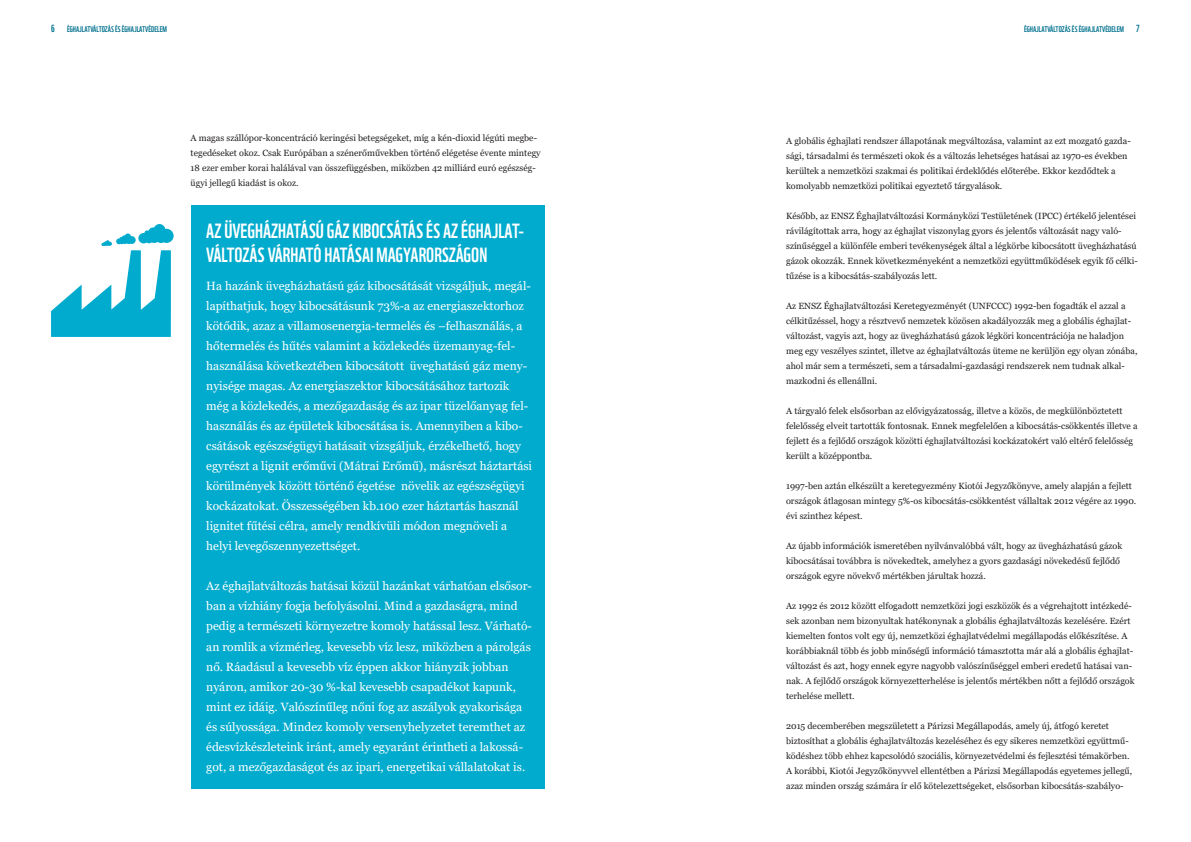
<style>
.page{position:relative;width:1191px;height:842px;background:#fff}
.page>*{position:absolute;margin:0;border:0;box-sizing:border-box;transform-origin:0 0}
.t1{font:20px/24px "WWF";color:#fff}
.t2{font:12px/20px "Georgia";color:#fff}
.t3{font:9px/15px "Georgia";color:#231f20}
.t4{font:8px "WWF";color:#00718e}
.s1{font-size:10px}
</style>
<div class="page">
<div style="left:191px;top:206px;width:353px;height:583px;background:#00abcd"></div>
<svg style="left:51px;top:224px;width:123px;height:113px"></svg>
<p class="t4" style="left:51px;top:23px;width:117px"><span class="s1">6</span> ÉGHAJLATVÁLTOZÁS ÉS ÉGHAJLATVÉDELEM</p>
<p class="t4" style="left:1024px;top:23px;width:117px">ÉGHAJLATVÁLTOZÁS ÉS ÉGHAJLATVÉDELEM <span class="s1">7</span></p>
<p class="t3" style="left:191px;top:131px;width:351px">A magas szállópor-koncentráció keringési betegségeket, míg a kén-dioxid légúti megbe&shy;tegedéseket okoz. Csak Európában a szénerőművekben történő elégetése évente mintegy 18 ezer ember korai halálával van összefüggésben, miközben 42 milliárd euró egészség&shy;ügyi jellegű kiadást is okoz.</p>
<p class="t1" style="left:206px;top:217px;width:319px">AZ ÜVEGHÁZHATÁSÚ GÁZ KIBOCSÁTÁS ÉS AZ ÉGHAJLAT-<br>VÁLTOZÁS VÁRHATÓ HATÁSAI MAGYARORSZÁGON</p>
<p class="t2" style="left:206px;top:277px;width:327px">Ha hazánk üvegházhatású gáz kibocsátását vizsgáljuk, megál&shy;lapíthatjuk, hogy kibocsátásunk 73%-a az energiaszektorhoz kötődik, azaz a villamosenergia-termelés és –felhasználás, a hőtermelés és hűtés valamint a közlekedés üzemanyag-fel&shy;használása következtében kibocsátott üveghatású gáz men - nyisége magas. Az energiaszektor kibocsátásához tartozik még a közlekedés, a mezőgazdaság és az ipar tüzelőanyag fel&shy;használás és az épületek kibocsátása is. Amennyiben a kibo&shy;csátások egészségügyi hatásait vizsgáljuk, érzékelhető, hogy egyrészt a lignit erőművi (Mátrai Erőmű), másrészt háztartási körülmények között történő égetése növelik az egészségügyi kockázatokat. Összességében kb.100 ezer háztartás használ lignitet fűtési célra, amely rendkívüli módon megnöveli a helyi levegőszennyezettséget.</p>
<p class="t2" style="left:206px;top:577px;width:327px">Az éghajlatváltozás hatásai közül hazánkat várhatóan elsősor&shy;ban a vízhiány fogja befolyásolni. Mind a gazdaságra, mind pedig a természeti környezetre komoly hatással lesz. Várható&shy;an romlik a vízmérleg, kevesebb víz lesz, miközben a párolgás nő. Ráadásul a kevesebb víz éppen akkor hiányzik jobban nyáron, amikor 20-30 %-kal kevesebb csapadékot kapunk, mint ez idáig. Valószínűleg nőni fog az aszályok gyakorisága és súlyossága. Mindez komoly versenyhelyzetet teremthet az édesvízkészleteink iránt, amely egyaránt érintheti a lakossá&shy;got, a mezőgazdaságot és az ipari, energetikai vállalatokat is.</p>
<p class="t3" style="left:786px;top:134px;width:346px">A globális éghajlati rendszer állapotának megváltozása, valamint az ezt mozgató gazda&shy;sági, társadalmi és természeti okok és a változás lehetséges hatásai az 1970-es években kerültek a nemzetközi szakmai és politikai érdeklődés előterébe. Ekkor kezdődtek a komolyabb nemzetközi politikai egyeztető tárgyalások.</p>
<p class="t3" style="left:786px;top:209px;width:353px">Később, az ENSZ Éghajlatváltozási Kormányközi Testületének (IPCC) értékelő jelentései rávilágítottak arra, hogy az éghajlat viszonylag gyors és jelentős változását nagy való&shy;színűséggel a különféle emberi tevékenységek által a légkörbe kibocsátott üvegházhatású gázok okozzák. Ennek következményeként a nemzetközi együttműködések egyik fő célki&shy;tűzése is a kibocsátás-szabályozás lett.</p>
<p class="t3" style="left:786px;top:299px;width:353px">Az ENSZ Éghajlatváltozási Keretegyezményét (UNFCCC) 1992-ben fogadták el azzal a célkitűzéssel, hogy a résztvevő nemzetek közösen akadályozzák meg a globális éghajlat&shy;változást, vagyis azt, hogy az üvegházhatású gázok légköri koncentrációja ne haladjon meg egy veszélyes szintet, illetve az éghajlatváltozás üteme ne kerüljön egy olyan zónába, ahol már sem a természeti, sem a társadalmi-gazdasági rendszerek nem tudnak alkal&shy;mazkodni és ellenállni.</p>
<p class="t3" style="left:786px;top:404px;width:353px">A tárgyaló felek elsősorban az elővigyázatosság, illetve a közös, de megkülönböztetett felelősség elveit tartották fontosnak. Ennek megfelelően a kibocsátás-csökkentés illetve a fejlett és a fejlődő országok közötti éghajlatváltozási kockázatokért való eltérő felelősség került a középpontba.</p>
<p class="t3" style="left:786px;top:479px;width:352px">1997-ben aztán elkészült a keretegyezmény Kiotói Jegyzőkönyve, amely alapján a fejlett országok átlagosan mintegy 5%-os kibocsátás-csökkentést vállaltak 2012 végére az 1990. évi szinthez képest.</p>
<p class="t3" style="left:786px;top:539px;width:337px">Az újabb információk ismeretében nyilvánvalóbbá vált, hogy az üvegházhatású gázok kibocsátásai továbbra is növekedtek, amelyhez a gyors gazdasági növekedésű fejlődő országok egyre növekvő mértékben járultak hozzá.</p>
<p class="t3" style="left:786px;top:599px;width:350px">Az 1992 és 2012 között elfogadott nemzetközi jogi eszközök és a végrehajtott intézkedé&shy;sek azonban nem bizonyultak hatékonynak a globális éghajlatváltozás kezelésére. Ezért kiemelten fontos volt egy új, nemzetközi éghajlatvédelmi megállapodás előkészítése. A korábbiaknál több és jobb minőségű információ támasztotta már alá a globális éghajlat&shy;változást és azt, hogy ennek egyre nagyobb valószínűséggel emberi eredetű hatásai van&shy;nak. A fejlődő országok környezetterhelése is jelentős mértékben nőtt a fejlődő országok terhelése mellett.</p>
<p class="t3" style="left:786px;top:719px;width:347px">2015 decemberében megszületett a Párizsi Megállapodás, amely új, átfogó keretet biztosíthat a globális éghajlatváltozás kezeléséhez és egy sikeres nemzetközi együttmű&shy;ködéshez több ehhez kapcsolódó szociális, környezetvédelmi és fejlesztési témakörben.<br>A korábbi, Kiotói Jegyzőkönyvvel ellentétben a Párizsi Megállapodás egyetemes jellegű, azaz minden ország számára ír elő kötelezettségeket, elsősorban kibocsátás-szabályo-</p>
</div>
